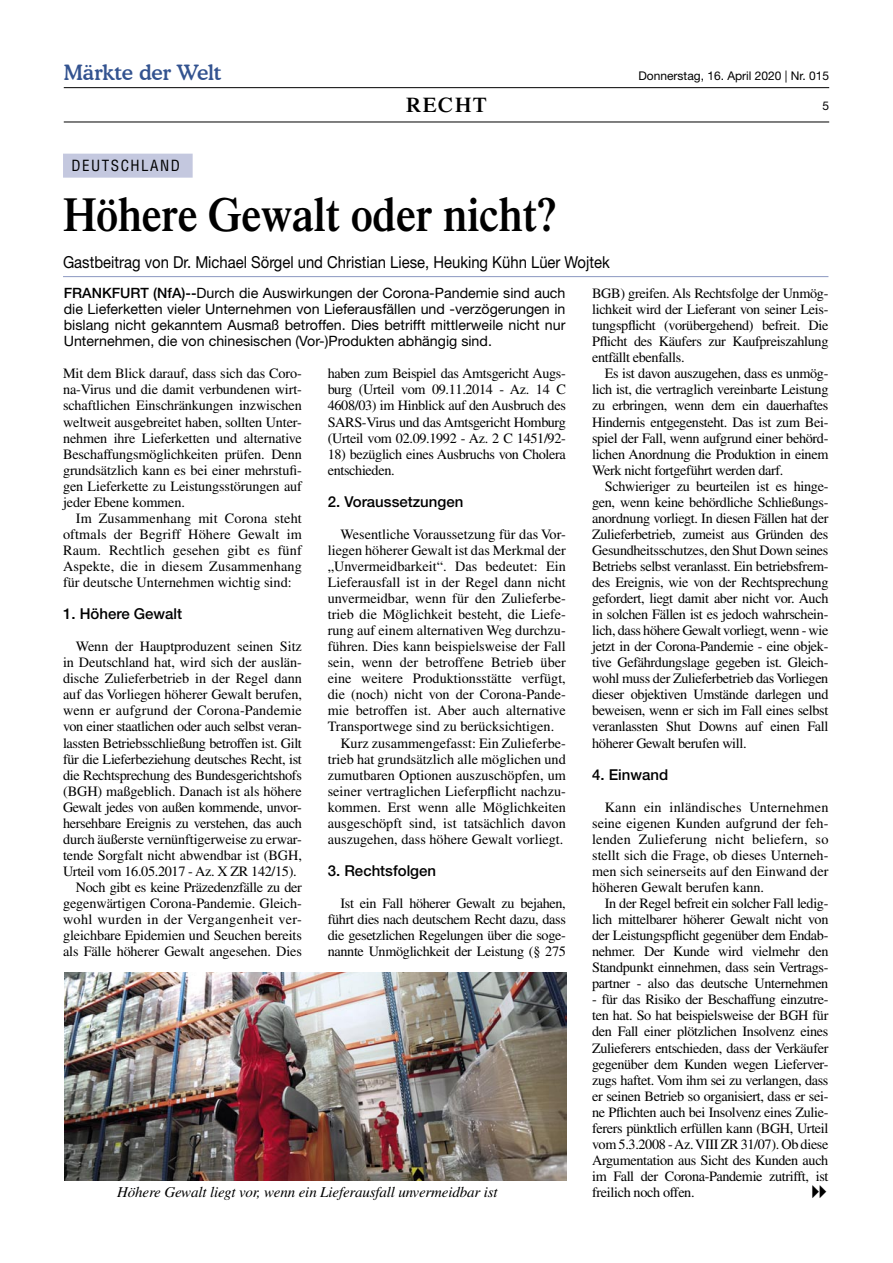
<style>
.page{position:relative;width:893px;height:1263px;background:#fff}
.page>*{position:absolute;margin:0;border:0;box-sizing:border-box;transform-origin:0 0}
.t1{font:600 48px "Times LT";color:#000;scale:.9 1}
.t2{font:500 21px "Cooper BT";letter-spacing:-.01em;color:#335390}
.t3{font:600 21px "Times LT";letter-spacing:.075em;color:#000}
.t4{font:16.5px "Helvetica Neue LT";color:#000;scale:.9 1}
.t5{font:italic 15px "Times LT";letter-spacing:-.01em;color:#000}
.t6{font:500 15px "Helvetica Neue LT";color:#000}
.t7{font:condensed 15px "Helvetica LT";letter-spacing:.1em;color:#000}
.t8{font:14.25px/16px "Times LT";letter-spacing:-.005em;color:#000;text-align:justify}
.t9{font:14.25px/16px "Times LT";letter-spacing:-.025em;color:#000}
.t10{font:14.25px/16px "Helvetica Neue LT";color:#000;text-align:justify}
.t11{font:14.25px "Times LT";letter-spacing:.025em;color:#000}
.t12{font:12px "Helvetica Neue LT";color:#000}
.s1{font-weight:500}
</style>
<div class="page">
<hr style="left:64px;top:87px;width:765px;height:1px;background:#000">
<hr style="left:64px;top:122px;width:765px;height:1px;background:#000">
<div style="left:63px;top:154px;width:130px;height:24px;background:#c4c8df"></div>
<hr style="left:63px;top:276px;width:765px;height:1px;background:#8c98c1">
<img style="left:64px;top:972px;width:502px;height:209px">
<h2 class="t2" style="left:64px;top:59px;width:159px">Märkte der Welt</h2>
<h2 class="t3" style="left:406px;top:93px;width:82px">RECHT</h2>
<p class="t12" style="left:638px;top:68px;width:192px">Donnerstag, 16. April 2020 | Nr. 015</p>
<p class="t12" style="left:822px;top:98px;width:8px">5</p>
<p class="t7" style="left:72px;top:156px;width:110px">DEUTSCHLAND</p>
<h1 class="t1" style="left:63px;top:186px;width:549px">Höhere Gewalt oder nicht?</h1>
<p class="t4" style="left:63px;top:252px;width:609px">Gastbeitrag von Dr. Michael Sörgel und Christian Liese, Heuking Kühn Lüer Wojtek</p>
<p class="t10" style="left:64px;top:285px;width:503px"><span class="s1">FRANKFURT (NfA)--</span>Durch die Auswirkungen der Corona-Pandemie sind auch die Lieferketten vieler Unternehmen von Lieferausfällen und -verzögerungen in bislang nicht gekanntem Ausmaß betroffen. Dies betrifft mittlerweile nicht nur Unternehmen, die von chinesischen (Vor-)Produkten abhängig sind.</p>
<p class="t8" style="left:63px;top:365px;width:240px">Mit dem Blick darauf, dass sich das Coro&shy;na-Virus und die damit verbundenen wirt&shy;schaftlichen Einschränkungen inzwischen weltweit ausgebreitet haben, sollten Unter&shy;nehmen ihre Lieferketten und alternative Beschaffungsmöglichkeiten prüfen. Denn grundsätzlich kann es bei einer mehrstufi&shy;gen Lieferkette zu Leistungsstörungen auf jeder Ebene kommen.</p>
<p class="t8" style="left:63px;top:510px;width:240px;text-indent:13px">Im Zusammenhang mit Corona steht oftmals der Begriff Höhere Gewalt im Raum. Rechtlich gesehen gibt es fünf Aspekte, die in diesem Zusammenhang für deutsche Unternehmen wichtig sind:</p>
<p class="t6" style="left:63px;top:605px;width:121px">1. Höhere Gewalt</p>
<p class="t8" style="left:76px;top:638px;width:228px">Wenn der Hauptproduzent seinen Sitz</p>
<p class="t8" style="left:63px;top:654px;width:240px">in Deutschland hat, wird sich der auslän-</p>
<p class="t8" style="left:63px;top:670px;width:240px">dische Zulieferbetrieb in der Regel dann</p>
<p class="t8" style="left:63px;top:686px;width:240px">auf das Vorliegen höherer Gewalt berufen,</p>
<p class="t8" style="left:63px;top:702px;width:240px">wenn er aufgrund der Corona-Pandemie</p>
<p class="t9" style="left:63px;top:719px;width:240px">von einer staatlichen oder auch selbst veran-</p>
<p class="t9" style="left:63px;top:735px;width:240px">lassten Betriebsschließung betroffen ist. Gilt</p>
<p class="t9" style="left:63px;top:751px;width:240px">für die Lieferbeziehung deutsches Recht, ist</p>
<p class="t9" style="left:63px;top:767px;width:240px">die Rechtsprechung des Bundesgerichtshofs</p>
<p class="t8" style="left:63px;top:783px;width:240px">(BGH) maßgeblich. Danach ist als höhere</p>
<p class="t9" style="left:63px;top:799px;width:240px">Gewalt jedes von außen kommende, unvor-</p>
<p class="t9" style="left:63px;top:815px;width:240px">hersehbare Ereignis zu verstehen, das auch</p>
<p class="t8" style="left:63px;top:831px;width:240px">durch äußerste vernünftigerweise zu erwar-</p>
<p class="t8" style="left:63px;top:847px;width:240px">tende Sorgfalt nicht abwendbar ist (BGH,</p>
<p class="t9" style="left:63px;top:863px;width:235px">Urteil vom 16.05.2017 - Az. X ZR 142/15).</p>
<p class="t9" style="left:76px;top:879px;width:228px">Noch gibt es keine Präzedenzfälle zu der</p>
<p class="t8" style="left:63px;top:895px;width:240px">gegenwärtigen Corona-Pandemie. Gleich-</p>
<p class="t11" style="left:63px;top:911px;width:240px">wohl wurden in der Vergangenheit ver-</p>
<p class="t8" style="left:63px;top:927px;width:240px">gleichbare Epidemien und Seuchen bereits</p>
<p class="t8" style="left:63px;top:943px;width:240px">als Fälle höherer Gewalt angesehen. Dies</p>
<p class="t8" style="left:592px;top:285px;width:238px">BGB) greifen. Als Rechtsfolge der Unmög&shy;lichkeit wird der Lieferant von seiner Leis&shy;tungspflicht (vorübergehend) befreit. Die Pflicht des Käufers zur Kaufpreiszahlung entfällt ebenfalls.</p>
<p class="t8" style="left:592px;top:365px;width:238px;text-indent:13px">Es ist davon auszugehen, dass es unmög&shy;lich ist, die vertraglich vereinbarte Leistung zu erbringen, wenn dem ein dauerhaftes Hindernis entgegensteht. Das ist zum Bei&shy;spiel der Fall, wenn aufgrund einer behörd&shy;lichen Anordnung die Produktion in einem Werk nicht fortgeführt werden darf.</p>
<p class="t8" style="left:592px;top:478px;width:238px;text-indent:13px">Schwieriger zu beurteilen ist es hinge&shy;gen, wenn keine behördliche Schließungs&shy;anordnung vorliegt. In diesen Fällen hat der Zulieferbetrieb, zumeist aus Gründen des Gesundheitsschutzes, den Shut Down seines Betriebs selbst veranlasst. Ein betriebsfrem&shy;des Ereignis, wie von der Rechtsprechung gefordert, liegt damit aber nicht vor. Auch in solchen Fällen ist es jedoch wahrschein&shy;lich, dass höhere Gewalt vorliegt, wenn - wie jetzt in der Corona-Pandemie - eine objek&shy;tive Gefährdungslage gegeben ist. Gleich&shy;wohl muss der Zulieferbetrieb das Vorliegen dieser objektiven Umstände darlegen und beweisen, wenn er sich im Fall eines selbst veranlassten Shut Downs auf einen Fall höherer Gewalt berufen will.</p>
<p class="t6" style="left:592px;top:765px;width:78px">4. Einwand</p>
<p class="t8" style="left:592px;top:799px;width:238px;text-indent:13px">Kann ein inländisches Unternehmen seine eigenen Kunden aufgrund der feh&shy;lenden Zulieferung nicht beliefern, so stellt sich die Frage, ob dieses Unterneh&shy;men sich seinerseits auf den Einwand der höheren Gewalt berufen kann.</p>
<p class="t8" style="left:592px;top:895px;width:238px;text-indent:13px">In der Regel befreit ein solcher Fall ledig&shy;lich mittelbarer höherer Gewalt nicht von der Leistungspflicht gegenüber dem Endab&shy;nehmer. Der Kunde wird vielmehr den Standpunkt einnehmen, dass sein Vertrags&shy;partner - also das deutsche Unternehmen</p>
<p class="t8" style="left:592px;top:991px;width:238px">- für das Risiko der Beschaffung einzutre&shy;ten hat. So hat beispielsweise der BGH für den Fall einer plötzlichen Insolvenz eines Zulieferers entschieden, dass der Verkäufer gegenüber dem Kunden wegen Lieferver&shy;zugs haftet. Vom ihm sei zu verlangen, dass er seinen Betrieb so organisiert, dass er sei&shy;ne Pflichten auch bei Insolvenz eines Zulie&shy;ferers pünktlich erfüllen kann (BGH, Urteil vom 5.3.2008 - Az. VIII ZR 31/07). Ob diese Argumentation aus Sicht des Kunden auch im Fall der Corona-Pandemie zutrifft, ist</p>
<p class="t8" style="left:328px;top:365px;width:240px">haben zum Beispiel das Amtsgericht Augs&shy;burg (Urteil vom 09.11.2014 - Az. 14 C 4608/03) im Hinblick auf den Ausbruch des SARS-Virus und das Amtsgericht Homburg (Urteil vom 02.09.1992 - Az. 2 C 1451/92-</p>
<p class="t9" style="left:328px;top:446px;width:240px">18) bezüglich eines Ausbruchs von Cholera entschieden.</p>
<p class="t6" style="left:328px;top:492px;width:137px">2. Voraussetzungen</p>
<p class="t8" style="left:340px;top:526px;width:227px">Wesentliche Voraussetzung für das Vor-</p>
<p class="t8" style="left:328px;top:542px;width:240px">liegen höherer Gewalt ist das Merkmal der</p>
<p class="t8" style="left:328px;top:558px;width:240px">„Unvermeidbarkeit“. Das bedeutet: Ein</p>
<p class="t8" style="left:328px;top:574px;width:240px">Lieferausfall ist in der Regel dann nicht</p>
<p class="t8" style="left:328px;top:590px;width:240px">unvermeidbar, wenn für den Zulieferbe-</p>
<p class="t8" style="left:328px;top:606px;width:240px">trieb die Möglichkeit besteht, die Liefe-</p>
<p class="t8" style="left:328px;top:622px;width:240px">rung auf einem alternativen Weg durchzu-</p>
<p class="t8" style="left:328px;top:638px;width:240px">führen. Dies kann beispielsweise der Fall</p>
<p class="t8" style="left:328px;top:654px;width:240px">sein, wenn der betroffene Betrieb über</p>
<p class="t8" style="left:328px;top:670px;width:240px">eine weitere Produktionsstätte verfügt,</p>
<p class="t8" style="left:328px;top:686px;width:240px">die (noch) nicht von der Corona-Pande-</p>
<p class="t8" style="left:328px;top:702px;width:240px">mie betroffen ist. Aber auch alternative</p>
<p class="t8" style="left:328px;top:719px;width:228px">Transportwege sind zu berücksichtigen.</p>
<p class="t8" style="left:340px;top:735px;width:227px">Kurz zusammengefasst: Ein Zulieferbe-</p>
<p class="t8" style="left:328px;top:751px;width:240px">trieb hat grundsätzlich alle möglichen und</p>
<p class="t8" style="left:328px;top:767px;width:240px">zumutbaren Optionen auszuschöpfen, um</p>
<p class="t8" style="left:328px;top:783px;width:240px">seiner vertraglichen Lieferpflicht nachzu-</p>
<p class="t8" style="left:328px;top:799px;width:240px">kommen. Erst wenn alle Möglichkeiten</p>
<p class="t8" style="left:328px;top:815px;width:240px">ausgeschöpft sind, ist tatsächlich davon</p>
<p class="t8" style="left:328px;top:831px;width:237px">auszugehen, dass höhere Gewalt vorliegt.</p>
<p class="t6" style="left:328px;top:862px;width:110px">3. Rechtsfolgen</p>
<p class="t8" style="left:328px;top:895px;width:240px;text-indent:13px">Ist ein Fall höherer Gewalt zu bejahen, führt dies nach deutschem Recht dazu, dass die gesetzlichen Regelungen über die soge&shy;nannte Unmöglichkeit der Leistung (§ 275</p>
<p class="t5" style="left:117px;top:1184px;width:382px">Höhere Gewalt liegt vor, wenn ein Lieferausfall unvermeidbar ist</p>
<p class="t9" style="left:592px;top:1184px;width:104px">freilich noch offen.</p>
</div>
